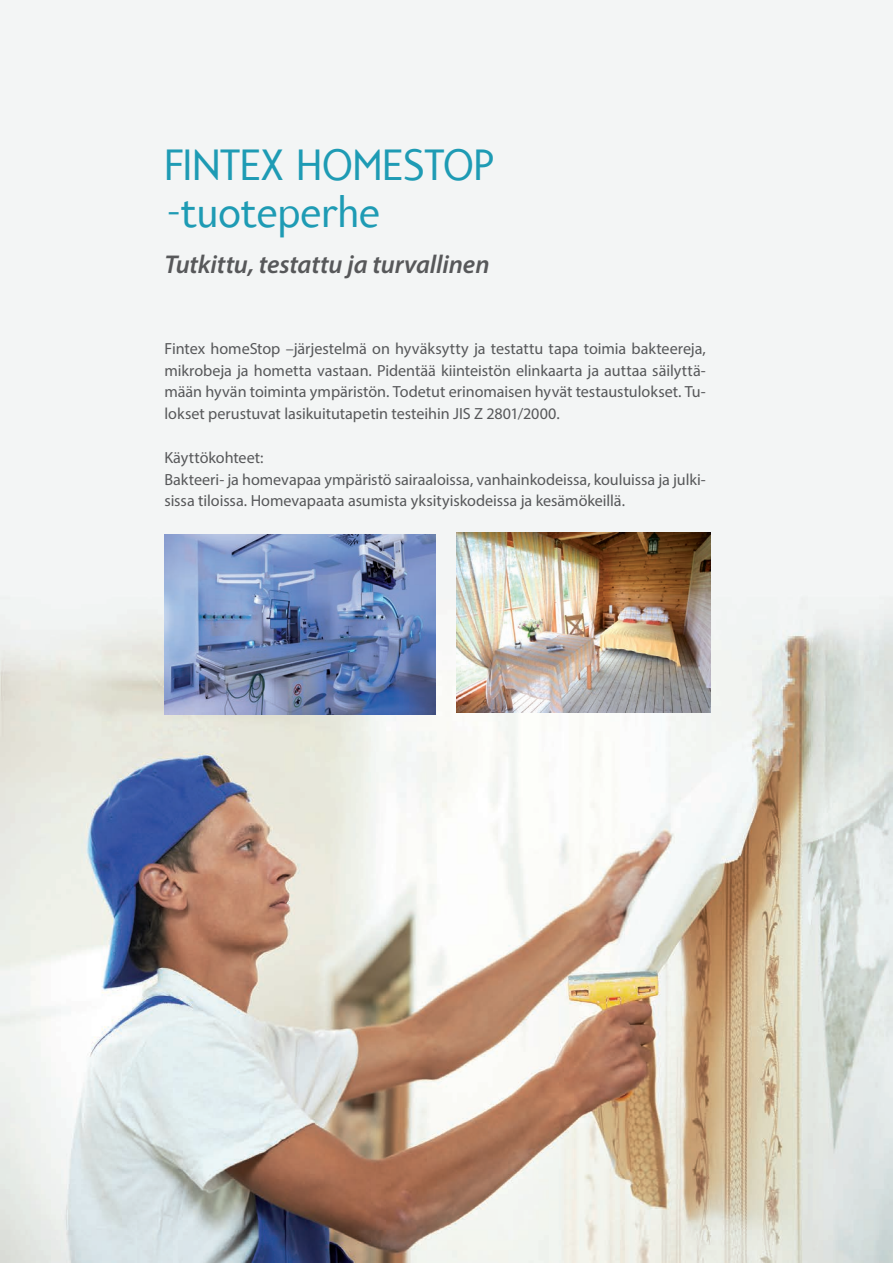
<style>
.page{position:relative;width:893px;height:1263px;background:#fff}
.page>*{position:absolute;margin:0;border:0;box-sizing:border-box;transform-origin:0 0}
.t1{font:47.55px/46.5px "Elisa";letter-spacing:-.005em;color:#1e9bb4}
.t2{font:italic 600 25.8px "Myriad Pro";letter-spacing:-.005em;color:#57585a}
.t3{font:16.2px/21.8px "Myriad Pro";letter-spacing:-.005em;color:#57585a;text-align:justify}
</style>
<div class="page">
<img style="left:0;top:0;width:893px;height:1263px">
<img style="left:457px;top:533px;width:253px;height:179px">
<img style="left:164px;top:534px;width:271px;height:181px">
<h1 class="t1" style="left:164px;top:143px;width:331px">FINTEX HOMESTOP -tuoteperhe</h1>
<h2 class="t2" style="left:164px;top:248px;width:327px">Tutkittu, testattu ja turvallinen</h2>
<p class="t3" style="left:164px;top:337px;width:543px">Fintex homeStop –järjestelmä on hyväksytty ja testattu tapa toimia bakteereja, mikrobeja ja hometta vastaan. Pidentää kiinteistön elinkaarta ja auttaa säilyttä&shy;mään hyvän toiminta ympäristön. Todetut erinomaisen hyvät testaustulokset. Tu&shy;lokset perustuvat lasikuitutapetin testeihin JIS Z 2801/2000.</p>
<p class="t3" style="left:164px;top:446px;width:543px;text-align:left">Käyttökohteet:<br>Bakteeri- ja homevapaa ympäristö sairaaloissa, vanhainkodeissa, kouluissa ja julki&shy;sissa tiloissa. Homevapaata asumista yksityiskodeissa ja kesämökeillä.</p>
</div>
